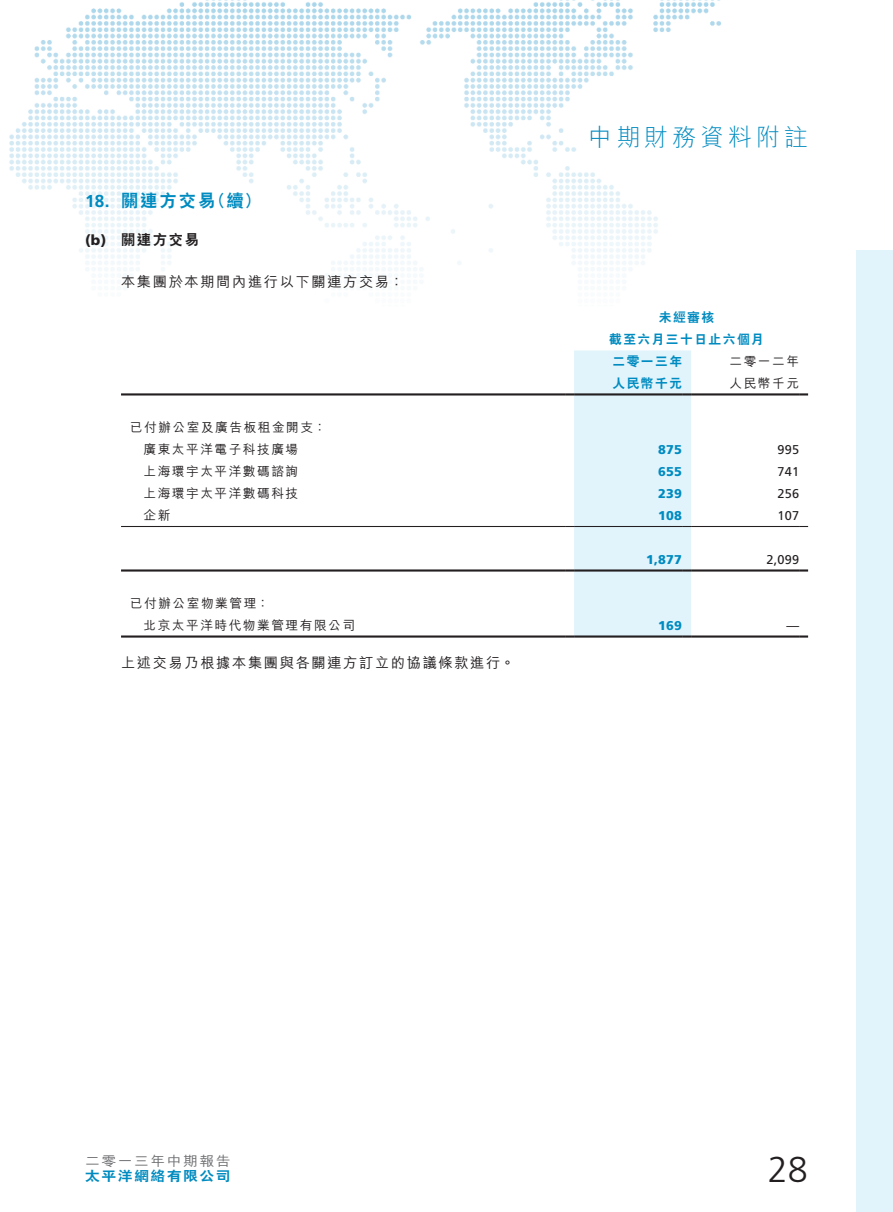
<style>
.page{position:relative;width:893px;height:1212px;background:#fff}
.page>*{position:absolute;margin:0;border:0;box-sizing:border-box;transform-origin:0 0}
.t1{font:300 36px "Frutiger LT Std";color:#231f20}
.t2{font:300 24px "M Hei HK";letter-spacing:.165em;color:#008bc0}
._03_H1{font:800 17.25px "C Hei 2 HK";letter-spacing:.115em;color:#008bc0}
._03_H1-2{font:700 17.25px "Frutiger LT Std";color:#008bc0}
._12___P2{font:500 14.25px "M Hei HK";letter-spacing:.115em;color:#231f20}
._04___H2{font:800 14.25px "C Hei 2 HK";letter-spacing:.115em;color:#231f20}
._04___H2-2{font:900 14.25px "Frutiger LT Std";color:#231f20}
.t3{font:500 13.5px "M Hei HK";letter-spacing:.1em;color:#6c6d70;scale:1.1 1}
.t4{font:800 13.5px "C Hei 2 HK";letter-spacing:.1em;color:#008bc0;scale:1.1 1}
._29_Table_Stub__Note{font:500 12.75px "M Hei HK";letter-spacing:.115em;color:#231f20}
._02_Note_Text{font:800 12.75px "C Hei 2 HK";letter-spacing:.115em;color:#008bc0}
._02_Note_Text-2{font:900 12.75px "Frutiger LT Std";letter-spacing:.015em;color:#008bc0}
._02_Note_Text-3{font:12.75px "Frutiger LT Std";letter-spacing:.015em;color:#231f20}
._02_Note_Text-4{font:500 12.75px "M Hei HK";letter-spacing:.115em;color:#231f20}
</style>
<div class="page">
<img style="left:9px;top:0;width:848px;height:1212px">
<div style="left:857px;top:250px;width:36px;height:962px;background:#e1f4fc"></div>
<svg style="left:121px;top:306px;width:687px;height:329px"></svg>
<hr style="left:121px;top:393px;width:444px;height:2px;background:#231f20">
<hr style="left:691px;top:393px;width:108px;height:2px;background:#231f20">
<svg style="left:799px;top:393px;width:9px;height:2px"></svg>
<hr style="left:121px;top:569px;width:444px;height:2px;background:#231f20">
<hr style="left:691px;top:569px;width:108px;height:2px;background:#231f20">
<svg style="left:799px;top:569px;width:9px;height:2px"></svg>
<hr style="left:121px;top:635px;width:444px;height:3px;background:#231f20">
<hr style="left:691px;top:635px;width:108px;height:3px;background:#231f20">
<svg style="left:799px;top:635px;width:9px;height:3px"></svg>
<hr style="left:121px;top:526px;width:444px;height:1px;background:#231f20">
<svg style="left:565px;top:350px;width:126px;height:288px;background:#deeff6"></svg>
<hr style="left:691px;top:526px;width:108px;height:1px;background:#231f20">
<p class="_03_H1-2" style="left:85px;top:191px;width:26px">18.</p>
<p class="_04___H2-2" style="left:85px;top:232px;width:23px">b( )</p>
<p class="_03_H1" style="left:121px;top:189px;width:96px">關連方交易</p>
<p class="_03_H1" style="left:209px;top:189px;width:54px">（續(</p>
<p class="_04___H2" style="left:121px;top:231px;width:79px">關連方交易</p>
<p class="_12___P2" style="left:121px;top:271px;width:284px">本集團於本期間內進行以下關連方交易：</p>
<p class="_29_Table_Stub__Note" style="left:130px;top:418px;width:198px">已付辦公室及廣告板租金開支：</p>
<p class="_29_Table_Stub__Note" style="left:144px;top:440px;width:156px">廣東太平洋電子科技廣場</p>
<p class="_29_Table_Stub__Note" style="left:144px;top:462px;width:156px">上海環宇太平洋數碼諮詢</p>
<p class="_29_Table_Stub__Note" style="left:144px;top:484px;width:156px">上海環宇太平洋數碼科技</p>
<p class="_29_Table_Stub__Note" style="left:144px;top:506px;width:28px">企新</p>
<p class="_29_Table_Stub__Note" style="left:130px;top:594px;width:141px">已付辦公室物業管理：</p>
<p class="_29_Table_Stub__Note" style="left:144px;top:616px;width:213px">北京太平洋時代物業管理有限公司</p>
<p class="_12___P2" style="left:121px;top:653px;width:395px">上述交易乃根據本集團與各關連方訂立的協議條款進行。</p>
<h2 class="t2" style="left:588px;top:120px;width:221px">中期財務資料附註</h2>
<p class="_02_Note_Text" style="left:659px;top:309px;width:57px">未經審核</p>
<p class="_02_Note_Text" style="left:609px;top:331px;width:156px">截至六月三十日止六個月</p>
<p class="_02_Note_Text-4" style="left:729px;top:352px;width:71px">二零一二年</p>
<p class="_02_Note_Text" style="left:612px;top:353px;width:71px">二零一三年</p>
<p class="_02_Note_Text" style="left:612px;top:375px;width:71px">人民幣千元</p>
<p class="_02_Note_Text-4" style="left:729px;top:374px;width:71px">人民幣千元</p>
<p class="_02_Note_Text-2" style="left:658px;top:442px;width:25px">875</p>
<p class="_02_Note_Text-3" style="left:777px;top:442px;width:23px">995</p>
<p class="_02_Note_Text-2" style="left:658px;top:464px;width:25px">655</p>
<p class="_02_Note_Text-3" style="left:777px;top:464px;width:23px">741</p>
<p class="_02_Note_Text-2" style="left:658px;top:486px;width:25px">239</p>
<p class="_02_Note_Text-3" style="left:777px;top:486px;width:23px">256</p>
<p class="_02_Note_Text-2" style="left:658px;top:508px;width:25px">108</p>
<p class="_02_Note_Text-3" style="left:777px;top:508px;width:23px">107</p>
<p class="_02_Note_Text-2" style="left:646px;top:552px;width:37px">1,877</p>
<p class="_02_Note_Text-3" style="left:766px;top:552px;width:34px">2,099</p>
<p class="_02_Note_Text-2" style="left:658px;top:618px;width:25px">169</p>
<p class="_02_Note_Text-3" style="left:786px;top:618px;width:14px">—</p>
<p class="t3" style="left:85px;top:1151px;width:134px">二零一三年中期報告</p>
<h1 class="t1" style="left:768px;top:1149px;width:42px">28</h1>
<p class="t4" style="left:85px;top:1166px;width:134px">太平洋網絡有限公司</p>
</div>
